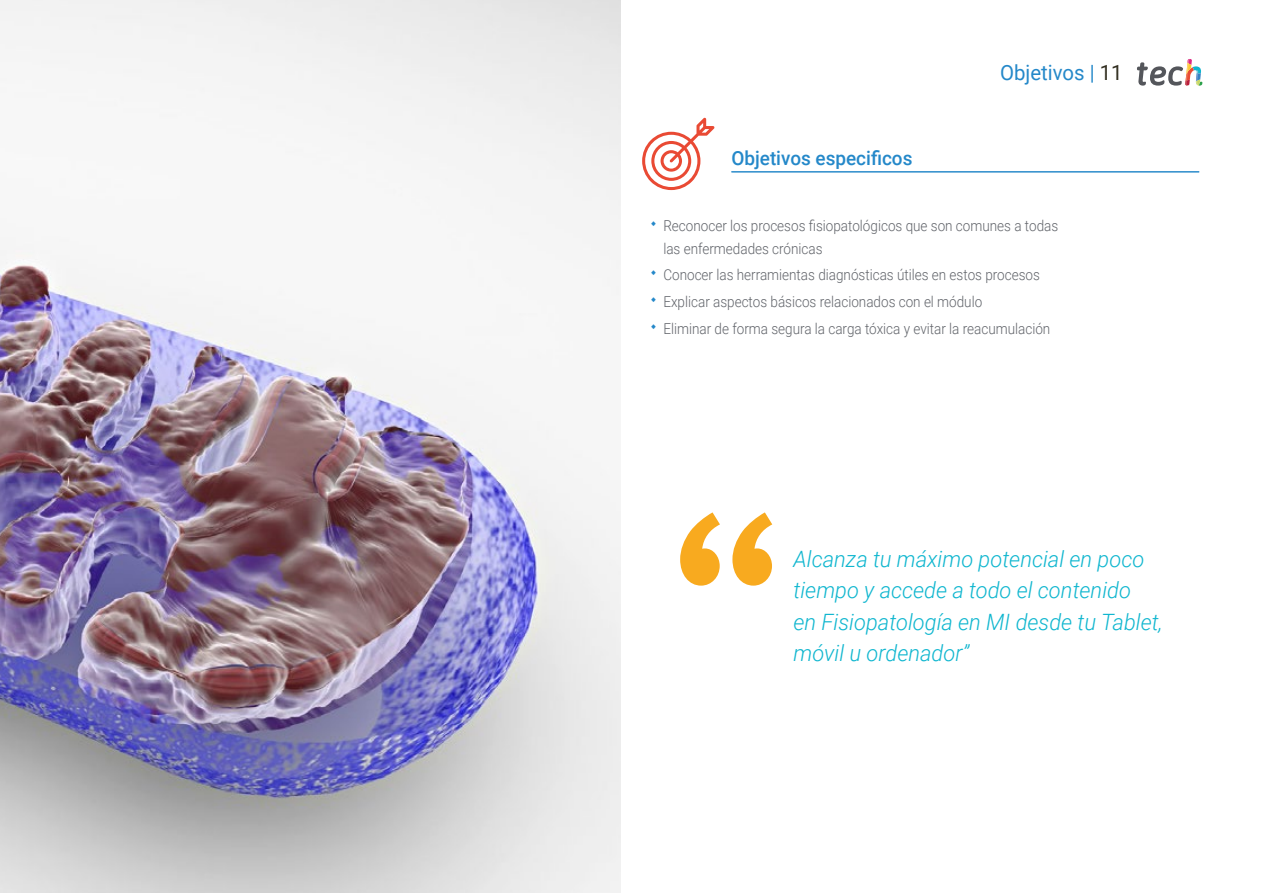
<style>
.page{position:relative;width:1263px;height:893px;background:#fff}
.page>*{position:absolute;margin:0;border:0;box-sizing:border-box;transform-origin:0 0}
.t1{font:italic 300 22.5px/31.5px "Roboto";color:#0fb6cf}
.t2{font:21px "Roboto";color:#2488c9}
.t3{font:500 19.5px "Roboto";color:#2488c9}
.t4{font:300 15px/26.7px "Roboto";color:#61646a;scale:.9 1}
.s1{color:#312e20}
</style>
<div class="page">
<img style="left:0;top:0;width:621px;height:893px">
<svg style="left:642px;top:118px;width:72px;height:72px"></svg>
<hr style="left:731px;top:171px;width:468px;height:1px;background:#2488c9">
<svg style="left:1137px;top:59px;width:65px;height:27px"></svg>
<svg style="left:680px;top:512px;width:92px;height:74px"></svg>
<h3 class="t3" style="left:731px;top:144px;width:183px">Objetivos especificos</h3>
<h2 class="t2" style="left:1000px;top:57px;width:124px">Objetivos | <span class="s1">11</span></h2>
<p class="t4" style="left:663px;top:214px;width:440px;line-height:22.5px">Reconocer los procesos fisiopatológicos que son comunes a todas las enfermedades crónicas</p>
<p class="t4" style="left:663px;top:261px;width:431px">Conocer las herramientas diagnósticas útiles en estos procesos<br>Explicar aspectos básicos relacionados con el módulo<br>Eliminar de forma segura la carga tóxica y evitar la reacumulación</p>
<h1 class="t1" style="left:793px;top:542px;width:371px">Alcanza tu máximo potencial en poco tiempo y accede a todo el contenido<br>en Fisiopatología en MI desde tu Tablet, móvil u ordenador”</h1>
</div>
